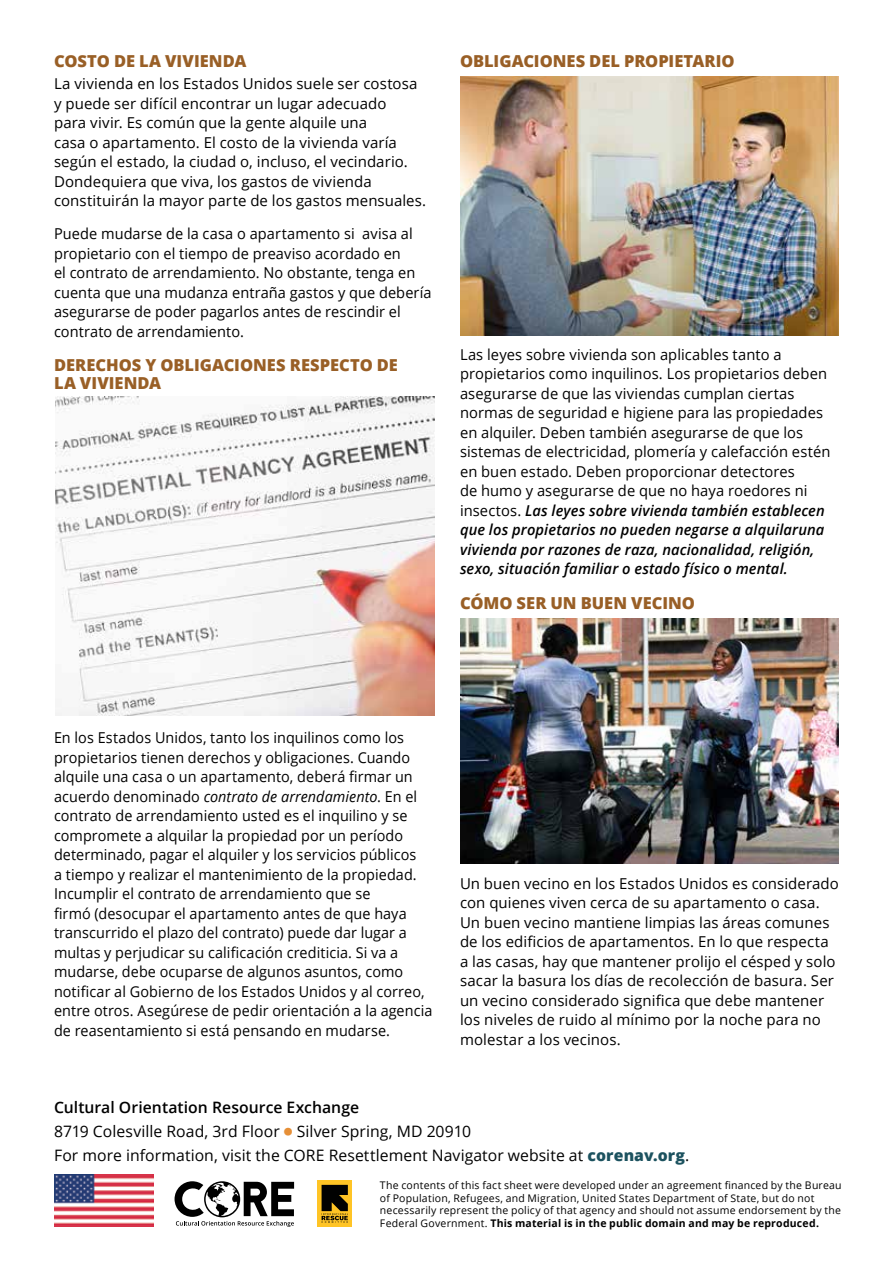
<style>
.page{position:relative;width:893px;height:1263px;background:#fff}
.page>*{position:absolute;margin:0;border:0;box-sizing:border-box;transform-origin:0 0}
.t1{font:800 16.5px/18px "Open Sans";color:#995f26}
.t2{font:15.75px/24px "Open Sans";letter-spacing:.005em;color:#000}
.t3{font:15px/19.5px "Open Sans";letter-spacing:.005em;color:#000}
.t4{font:15px/19.5px "Open Sans";letter-spacing:.005em;color:#000;scale:.96 1}
.t5{font:10.5px/12.6px "Open Sans";letter-spacing:.02em;color:#000}
.s1{font-weight:600;font-style:italic}
.s2{font-style:italic}
.s3{font-weight:600}
.s4{font-family:"Universal Newswith Comm Pi";color:#e68f37}
.s5{font-weight:800;color:#1c525f}
.s6{font-weight:700}
</style>
<div class="page">
<svg style="left:175px;top:1181px;width:119px;height:46px"></svg>
<div style="left:317px;top:1180px;width:35px;height:47px;background:#ffc425"></div>
<svg style="left:321px;top:1185px;width:27px;height:38px"></svg>
<img style="left:54px;top:1174px;width:100px;height:53px">
<img style="left:460px;top:76px;width:379px;height:259px">
<img style="left:460px;top:618px;width:379px;height:246px">
<img style="left:56px;top:396px;width:378px;height:319px">
<p class="t1" style="left:54px;top:51px;width:194px">COSTO DE LA VIVIENDA</p>
<p class="t3" style="left:54px;top:74px;width:374px">La vivienda en los Estados Unidos suele ser costosa y puede ser difícil encontrar un lugar adecuado<br>para vivir. Es común que la gente alquile una<br>casa o apartamento. El costo de la vivienda varía según el estado, la ciudad o, incluso, el vecindario.<br>Dondequiera que viva, los gastos de vivienda constituirán la mayor parte de los gastos mensuales.</p>
<p class="t3" style="left:54px;top:224px;width:379px">Puede mudarse de la casa o apartamento si avisa al propietario con el tiempo de preaviso acordado en<br>el contrato de arrendamiento. No obstante, tenga en cuenta que una mudanza entraña gastos y que debería asegurarse de poder pagarlos antes de rescindir el contrato de arrendamiento.</p>
<p class="t1" style="left:54px;top:355px;width:345px">DERECHOS Y OBLIGACIONES RESPECTO DE<br>LA VIVIENDA</p>
<p class="t1" style="left:460px;top:51px;width:276px">OBLIGACIONES DEL PROPIETARIO</p>
<p class="t3" style="left:460px;top:344px;width:372px">Las leyes sobre vivienda son aplicables tanto a propietarios como inquilinos. Los propietarios deben asegurarse de que las viviendas cumplan ciertas normas de seguridad e higiene para las propiedades en alquiler. Deben también asegurarse de que los sistemas de electricidad, plomería y calefacción estén en buen estado. Deben proporcionar detectores<br>de humo y asegurarse de que no haya roedores ni insectos. <span class="s1">Las leyes sobre vivienda también establecen que los propietarios no pueden negarse a alquilaruna vivienda por razones de raza, nacionalidad, religión, sexo, situación familiar o estado físico o mental.</span></p>
<p class="t1" style="left:460px;top:593px;width:236px">CÓMO SER UN BUEN VECINO</p>
<p class="t4" style="left:54px;top:728px;width:396px">En los Estados Unidos, tanto los inquilinos como los propietarios tienen derechos y obligaciones. Cuando alquile una casa o un apartamento, deberá firmar un acuerdo denominado <span class="s2">contrato de arrendamiento</span>. En el contrato de arrendamiento usted es el inquilino y se compromete a alquilar la propiedad por un período determinado, pagar el alquiler y los servicios públicos<br>a tiempo y realizar el mantenimiento de la propiedad.<br>Incumplir el contrato de arrendamiento que se<br>firmó (desocupar el apartamento antes de que haya transcurrido el plazo del contrato) puede dar lugar a multas y perjudicar su calificación crediticia. Si va a mudarse, debe ocuparse de algunos asuntos, como notificar al Gobierno de los Estados Unidos y al correo, entre otros. Asegúrese de pedir orientación a la agencia de reasentamiento si está pensando en mudarse.</p>
<p class="t3" style="left:460px;top:873px;width:380px">Un buen vecino en los Estados Unidos es considerado con quienes viven cerca de su apartamento o casa.<br>Un buen vecino mantiene limpias las áreas comunes de los edificios de apartamentos. En lo que respecta a las casas, hay que mantener prolijo el césped y solo sacar la basura los días de recolección de basura. Ser un vecino considerado significa que debe mantener los niveles de ruido al mínimo por la noche para no molestar a los vecinos.</p>
<p class="t2" style="left:54px;top:1095px;width:637px"><span class="s3">Cultural Orientation Resource Exchange<br></span>8719 Colesville Road, 3rd Floor <span class="s4">c</span> Silver Spring, MD 20910<br>For more information, visit the CORE Resettlement Navigator website at <span class="s5">corenav.org</span>.</p>
<p class="t5" style="left:380px;top:1179px;width:463px">The contents of this fact sheet were developed under an agreement financed by the Bureau of Population, Refugees, and Migration, United States Department of State, but do not necessarily represent the policy of that agency and should not assume endorsement by the Federal Government. <span class="s6">This material is in the public domain and may be reproduced.</span></p>
</div>
